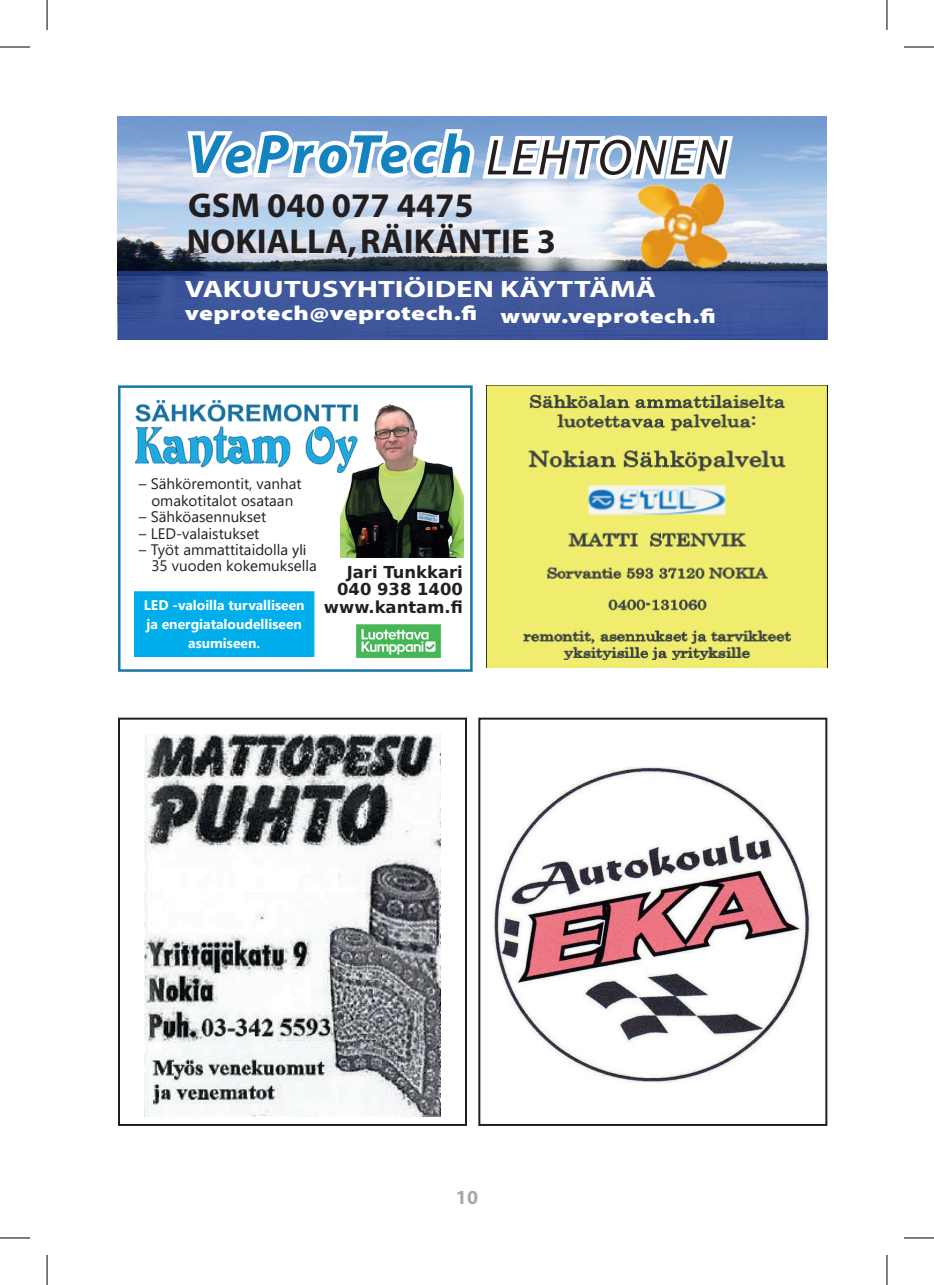
<style>
.page{position:relative;width:934px;height:1285px;background:#fff}
.page>*{position:absolute;margin:0;border:0;box-sizing:border-box;transform-origin:0 0}
.t1{font:italic 700 55.6px "Myriad Pro";letter-spacing:.08em;color:#1482be}
.t2{font:700 34.6px/35.4px "Myriad Pro";color:#231f20}
.t3{font:700 23.8px "Myriad Pro";color:#fff;scale:1.3 1}
.t4{font:900 semi-expanded 20.2px "Myriad Pro";letter-spacing:.02em;color:#fff;scale:1.2 1}
.t5{font:700 20px "Myriad Pro";color:#a8a9ad}
.t6{font:700 16.4px/17.6px "DejaVu Sans";color:#231f20;text-align:right}
.t7{font:15.2px/16.4px "Segoe UI";color:#231f20;text-align:center}
.t8{font:700 13.8px/19px "Segoe UI";color:#fff;text-align:center}
.s1{font-weight:400;font-size:50.6px;color:#231f20}
.s2{font-family:"Myriad Pro"}
</style>
<div class="page">
<img style="left:492px;top:767px;width:318px;height:315px">
<div style="left:478px;top:717px;width:349px;height:409px;border:2px solid #231f20"></div>
<div style="left:118px;top:717px;width:349px;height:409px;border:2px solid #231f20"></div>
<img style="left:145px;top:734px;width:295px;height:382px">
<img style="left:118px;top:116px;width:708px;height:156px">
<img style="left:737px;top:150px;width:27px;height:122px">
<div style="left:118px;top:272px;width:709px;height:67px;background:#3b549a"></div>
<svg style="left:183px;top:124px;width:554px;height:195px"></svg>
<img style="left:356px;top:624px;width:85px;height:35px">
<img style="left:136px;top:400px;width:204px;height:74px">
<img style="left:340px;top:403px;width:123px;height:154px">
<div style="left:135px;top:592px;width:178px;height:64px;background:#00aeec"></div>
<div style="left:134px;top:591px;width:180px;height:66px;border:1px solid #00aeec"></div>
<div style="left:118px;top:385px;width:354px;height:287px;border:3px solid #1978aa"></div>
<img style="left:486px;top:385px;width:341px;height:282px">
<hr style="left:0;top:47px;width:30px;height:1px;background:#000">
<hr style="left:903px;top:47px;width:30px;height:1px;background:#000">
<hr style="left:0;top:1237px;width:30px;height:1px;background:#000">
<hr style="left:903px;top:1237px;width:30px;height:1px;background:#000">
<hr style="left:47px;top:0;width:1px;height:30px;background:#000">
<hr style="left:47px;top:1255px;width:1px;height:30px;background:#000">
<hr style="left:886px;top:0;width:1px;height:30px;background:#000">
<hr style="left:886px;top:1255px;width:1px;height:30px;background:#000">
<h1 class="t1" style="left:188px;top:123px;width:540px">VeProTech <span class="s1">LEHTONEN</span></h1>
<h2 class="t2" style="left:187px;top:188px;width:370px">GSM 040 077 4475<br>NOKIALLA, RÄIKÄNTIE 3</h2>
<h3 class="t3" style="left:185px;top:276px;width:364px">VAKUUTUSYHTIÖIDEN KÄYTTÄMÄ</h3>
<h3 class="t4" style="left:185px;top:302px;width:444px">veprotech@veprotech.fi www.veprotech.fi</h3>
<p class="t7" style="left:139px;top:474px;width:164px">– Sähköremontit, vanhat omakotitalot osataan</p>
<p class="t7" style="left:139px;top:507px;width:129px">– Sähköasennukset</p>
<p class="t7" style="left:139px;top:523px;width:122px">– LED-valaistukset</p>
<p class="t7" style="left:151px;top:540px;width:167px;text-align:left;text-indent:-12px">– Työt ammattitaidolla <span class="s2">yli<br></span>35 vuoden kokemuksella</p>
<p class="t8" style="left:144px;top:594px;width:162px">LED -valoilla turvalliseen ja energiataloudelliseen asumiseen.</p>
<p class="t6" style="left:324px;top:562px;width:140px">Jari Tunkkari<br>040 938 1400 www.kantam.fi</p>
<h3 class="t5" style="left:455px;top:1184px;width:24px">10</h3>
</div>
